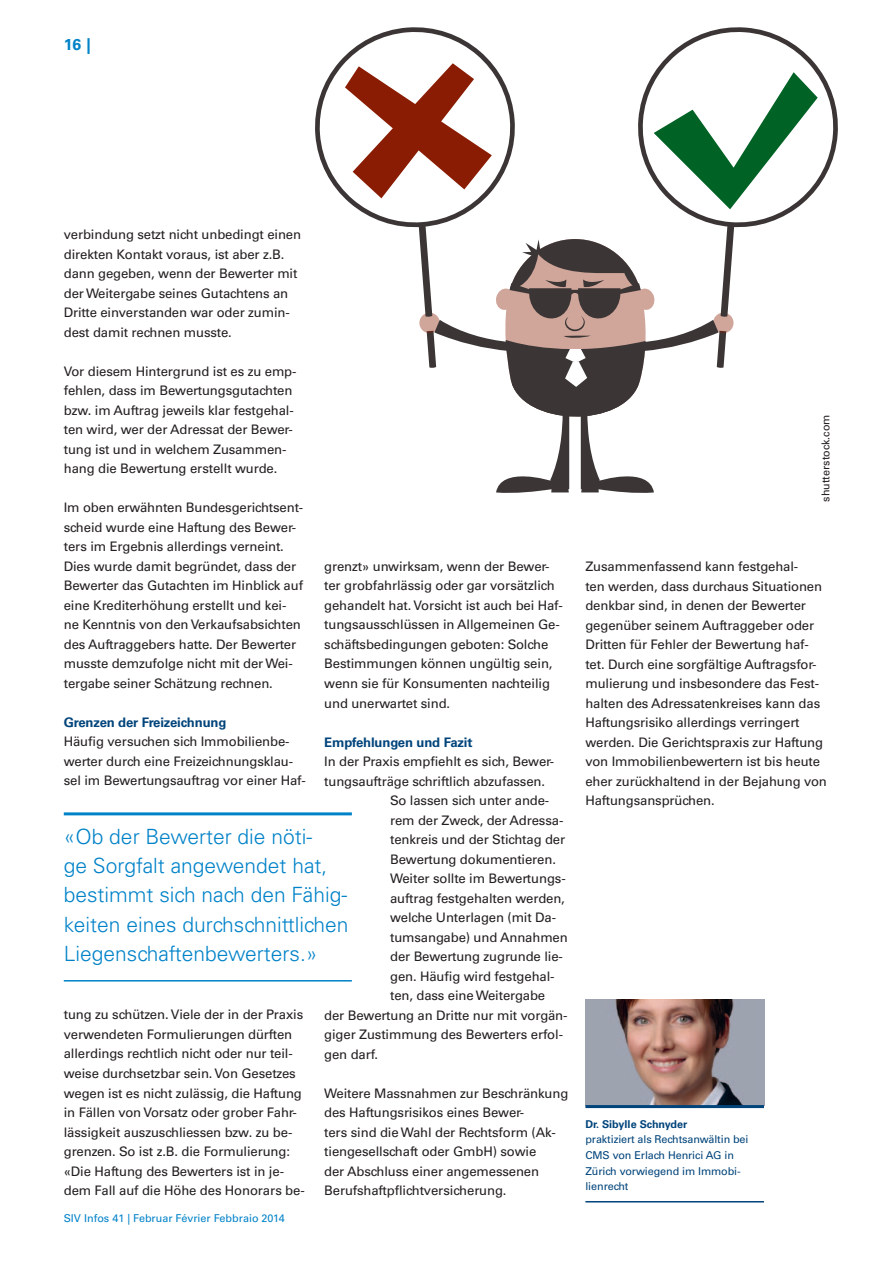
<style>
.page{position:relative;width:893px;height:1263px;background:#fff}
.page>*{position:absolute;margin:0;border:0;box-sizing:border-box;transform-origin:0 0}
.t1{font:300 21px/29.2px "Univers LT Std";color:#0082c8}
.t2{font:700 15.75px "Univers LT Std";color:#0082c8}
.t3{font:13.2px/19.5px "Univers LT Std";letter-spacing:-.01em;color:#231f20}
.t4{font:700 13.2px "Univers LT Std";letter-spacing:-.01em;color:#00447b}
.t5{font:10.8px/15.6px "Univers LT Std";letter-spacing:-.01em;color:#00447b}
.t6{font:10.8px "Univers LT Std";color:#0082c8}
.t7{font:700 10.8px "Univers LT Std";color:#00447b}
.t8{font:10.8px "Univers LT Std";color:#231f20}
</style>
<div class="page">
<svg style="left:315px;top:27px;width:523px;height:466px"></svg>
<img style="left:585px;top:999px;width:179px;height:106px">
<hr style="left:585px;top:1201px;width:179px;height:1px;background:#00447b">
<hr style="left:585px;top:1105px;width:179px;height:3px;background:#00447b">
<hr style="left:64px;top:812px;width:288px;height:3px;background:#0082c8">
<hr style="left:64px;top:980px;width:288px;height:1px;background:#0082c8">
<p class="t2" style="left:64px;top:35px;width:29px">16 |</p>
<p class="t3" style="left:64px;top:225px;width:239px">verbindung setzt nicht unbedingt einen direkten Kontakt voraus, ist aber z.B. dann gegeben, wenn der Bewerter mit der Weitergabe seines Gutachtens an Dritte einverstanden war oder zumin&shy;dest damit rechnen musste.</p>
<p class="t3" style="left:64px;top:361px;width:234px">Vor diesem Hintergrund ist es zu emp&shy;fehlen, dass im Bewertungsgutachten bzw. im Auftrag jeweils klar festgehal&shy;ten wird, wer der Adressat der Bewer&shy;tung ist und in welchem Zusammen&shy;hang die Bewertung erstellt wurde.</p>
<p class="t3" style="left:64px;top:498px;width:241px">Im oben erwähnten Bundesgerichtsent&shy;scheid wurde eine Haftung des Bewer&shy;ters im Ergebnis allerdings verneint.<br>Dies wurde damit begründet, dass der Bewerter das Gutachten im Hinblick auf eine Krediterhöhung erstellt und kei&shy;ne Kenntnis von den Verkaufsabsichten des Auftraggebers hatte. Der Bewerter musste demzufolge nicht mit der Wei&shy;tergabe seiner Schätzung rechnen.</p>
<p class="t4" style="left:64px;top:714px;width:164px">Grenzen der Freizeichnung</p>
<p class="t3" style="left:64px;top:732px;width:244px">Häufig versuchen sich Immobilienbe&shy;werter durch eine Freizeichnungsklau&shy;sel im Bewertungsauftrag vor einer Haf-</p>
<p class="t3" style="left:324px;top:557px;width:240px">grenzt» unwirksam, wenn der Bewer&shy;ter grobfahrlässig oder gar vorsätzlich gehandelt hat. Vorsicht ist auch bei Haf&shy;tungsausschlüssen in Allgemeinen Ge&shy;schäftsbedingungen geboten: Solche Bestimmungen können ungültig sein, wenn sie für Konsumenten nachteilig und unerwartet sind.</p>
<p class="t4" style="left:324px;top:734px;width:150px">Empfehlungen und Fazit</p>
<p class="t3" style="left:324px;top:752px;width:232px">In der Praxis empfiehlt es sich, Bewer-</p>
<p class="t3" style="left:324px;top:771px;width:222px">tungsaufträge schriftlich abzufassen.</p>
<p class="t3" style="left:390px;top:791px;width:161px">So lassen sich unter ande-</p>
<p class="t3" style="left:390px;top:810px;width:175px">rem der Zweck, der Adressa-</p>
<p class="t3" style="left:390px;top:830px;width:177px">tenkreis und der Stichtag der</p>
<p class="t3" style="left:390px;top:849px;width:167px">Bewertung dokumentieren.</p>
<p class="t3" style="left:390px;top:869px;width:177px">Weiter sollte im Bewertungs-</p>
<p class="t3" style="left:390px;top:888px;width:176px">auftrag festgehalten werden,</p>
<p class="t3" style="left:390px;top:908px;width:167px">welche Unterlagen (mit Da-</p>
<p class="t3" style="left:390px;top:927px;width:179px">tumsangabe) und Annahmen</p>
<p class="t3" style="left:390px;top:947px;width:174px">der Bewertung zugrunde lie-</p>
<p class="t3" style="left:390px;top:966px;width:166px">gen. Häufig wird festgehal-</p>
<p class="t3" style="left:390px;top:986px;width:157px">ten, dass eine Weitergabe</p>
<p class="t3" style="left:324px;top:1005px;width:245px">der Bewertung an Dritte nur mit vorgän-</p>
<p class="t3" style="left:324px;top:1025px;width:240px">giger Zustimmung des Bewerters erfol-</p>
<p class="t3" style="left:324px;top:1044px;width:56px">gen darf.</p>
<p class="t3" style="left:324px;top:1083px;width:246px">Weitere Massnahmen zur Beschränkung des Haftungsrisikos eines Bewer-<br>ters sind die Wahl der Rechtsform (Ak&shy;tiengesellschaft oder GmbH) sowie<br>der Abschluss einer angemessenen Berufshaftpflichtversicherung.</p>
<h1 class="t1" style="left:64px;top:822px;width:286px">«Ob der Bewerter die nöti-<br>ge Sorgfalt angewendet hat, bestimmt sich nach den Fähig&shy;keiten eines durchschnittlichen<br>Liegenschaftenbewerters.»</h1>
<p class="t3" style="left:64px;top:1005px;width:242px">tung zu schützen. Viele der in der Praxis verwendeten Formulierungen dürften allerdings rechtlich nicht oder nur teil&shy;weise durchsetzbar sein. Von Gesetzes wegen ist es nicht zulässig, die Haftung in Fällen von Vorsatz oder grober Fahr&shy;lässigkeit auszuschliessen bzw. zu be&shy;grenzen. So ist z.B. die Formulierung: «Die Haftung des Bewerters ist in je&shy;dem Fall auf die Höhe des Honorars be-</p>
<p class="t6" style="left:64px;top:1212px;width:222px">SIV Infos 41 | Februar Février Febbraio 2014</p>
<p class="t8" style="left:819px;top:501px;width:88px;rotate:-90deg">shutterstock.com</p>
<p class="t3" style="left:585px;top:557px;width:243px">Zusammenfassend kann festgehal-<br>ten werden, dass durchaus Situationen denkbar sind, in denen der Bewerter gegenüber seinem Auftraggeber oder Dritten für Fehler der Bewertung haf&shy;tet. Durch eine sorgfältige Auftragsfor&shy;mulierung und insbesondere das Fest&shy;halten des Adressatenkreises kann das Haftungsrisiko allerdings verringert werden. Die Gerichtspraxis zur Haftung von Immobilienbewertern ist bis heute eher zurückhaltend in der Bejahung von Haftungsansprüchen.</p>
<p class="t7" style="left:585px;top:1118px;width:104px">Dr. Sibylle Schnyder</p>
<p class="t5" style="left:585px;top:1132px;width:165px">praktiziert als Rechtsanwältin bei<br>CMS von Erlach Henrici AG in<br>Zürich vorwiegend im Immobi&shy;lienrecht</p>
</div>
